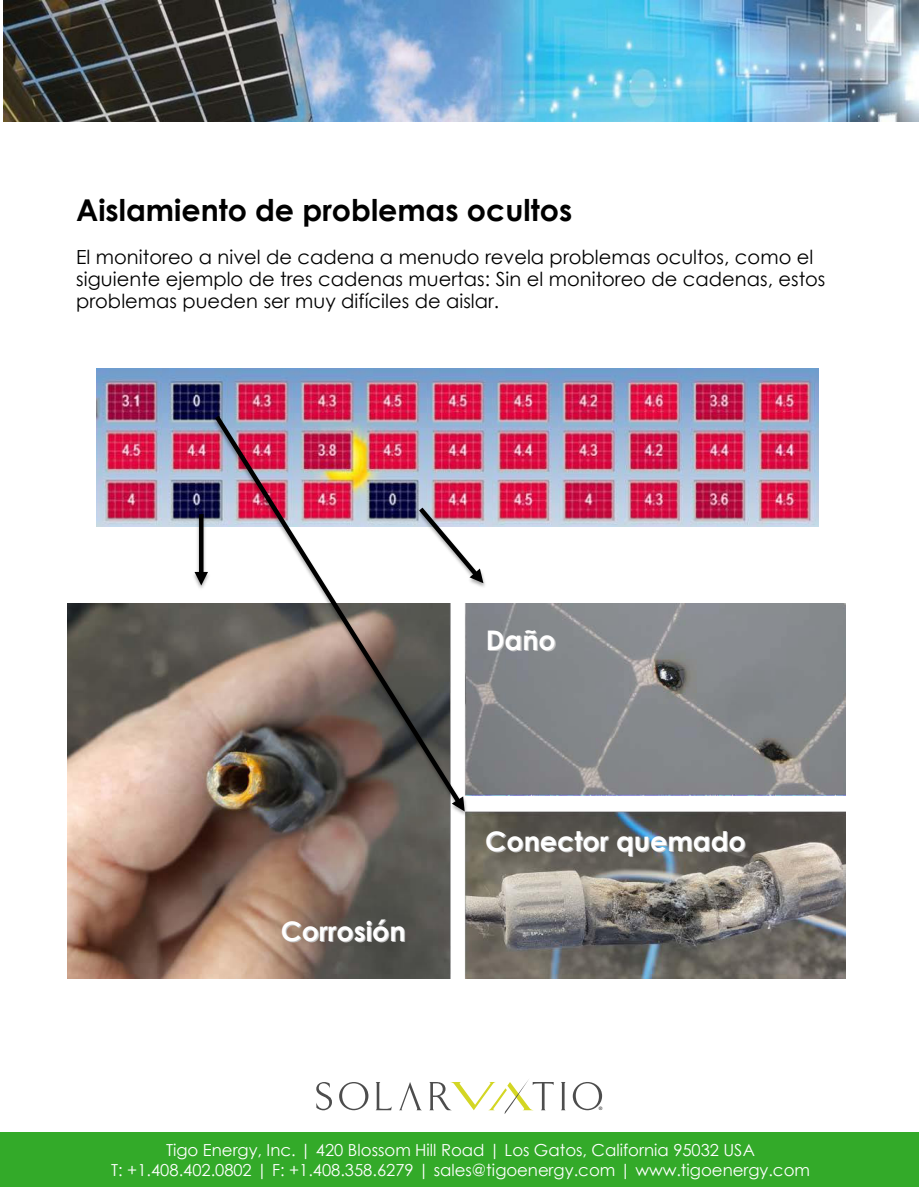
<style>
.page{position:relative;width:920px;height:1188px;background:#fff}
.page>*{position:absolute;margin:0;border:0;box-sizing:border-box;transform-origin:0 0}
.t1{font:700 30px "Century Gothic";color:#000}
.t2{font:700 27px "Century Gothic";color:#fff}
.t3{font:19.5px/22px "Century Gothic";color:#000}
.t4{font:16.5px/20px "Century Gothic";color:#fff;text-align:center}
.t5{font:700 4.65px "Helvetica Neue LT Pro";color:#4d4d4d}
.s1{color:#c0c0c0}
</style>
<div class="page">
<div style="left:0;top:1132px;width:918px;height:55px;background:#33aa29"></div>
<img style="left:68px;top:603px;width:777px;height:376px">
<img style="left:96px;top:368px;width:722px;height:159px">
<img style="left:183px;top:512px;width:27px;height:95px">
<hr style="left:199px;top:514px;width:4px;height:60px;background:#000">
<svg style="left:194px;top:572px;width:14px;height:13px"></svg>
<img style="left:210px;top:413px;width:273px;height:420px">
<img style="left:211px;top:411px;width:254px;height:397px">
<svg style="left:452px;top:796px;width:12px;height:16px"></svg>
<img style="left:414px;top:505px;width:88px;height:100px">
<svg style="left:414px;top:503px;width:69px;height:80px"></svg>
<img style="left:4px;top:1px;width:914px;height:120px">
<svg style="left:399px;top:1082px;width:23px;height:28px"></svg>
<svg style="left:316px;top:1082px;width:16px;height:28px"></svg>
<svg style="left:339px;top:1082px;width:29px;height:28px"></svg>
<svg style="left:376px;top:1082px;width:16px;height:28px"></svg>
<svg style="left:561px;top:1082px;width:4px;height:28px"></svg>
<svg style="left:572px;top:1082px;width:30px;height:29px"></svg>
<svg style="left:429px;top:1079px;width:124px;height:35px"></svg>
<h1 class="t1" style="left:76px;top:188px;width:497px">Aislamiento de problemas ocultos</h1>
<p class="t3" style="left:76px;top:245px;width:750px">El monitoreo a nivel de cadena a menudo revela problemas ocultos, como el siguiente ejemplo de tres cadenas muertas: Sin el monitoreo de cadenas, estos problemas pueden ser muy difíciles de aislar.</p>
<h2 class="t2" style="left:485px;top:620px;width:72px">Daño</h2>
<h2 class="t2" style="left:281px;top:911px;width:126px">Corrosión</h2>
<h2 class="t2" style="left:485px;top:821px;width:262px">Conector que<span class="s1">m</span>ado</h2>
<p class="t5" style="left:599px;top:1106px;width:5px">®</p>
<p class="t4" style="left:111px;top:1139px;width:700px">Tigo Energy, Inc. | 420 Blossom Hill Road | Los Gatos, California 95032 USA<br>T: +1.408.402.0802 | F: +1.408.358.6279 | sales@tigoenergy.com | www.tigoenergy.com</p>
</div>
